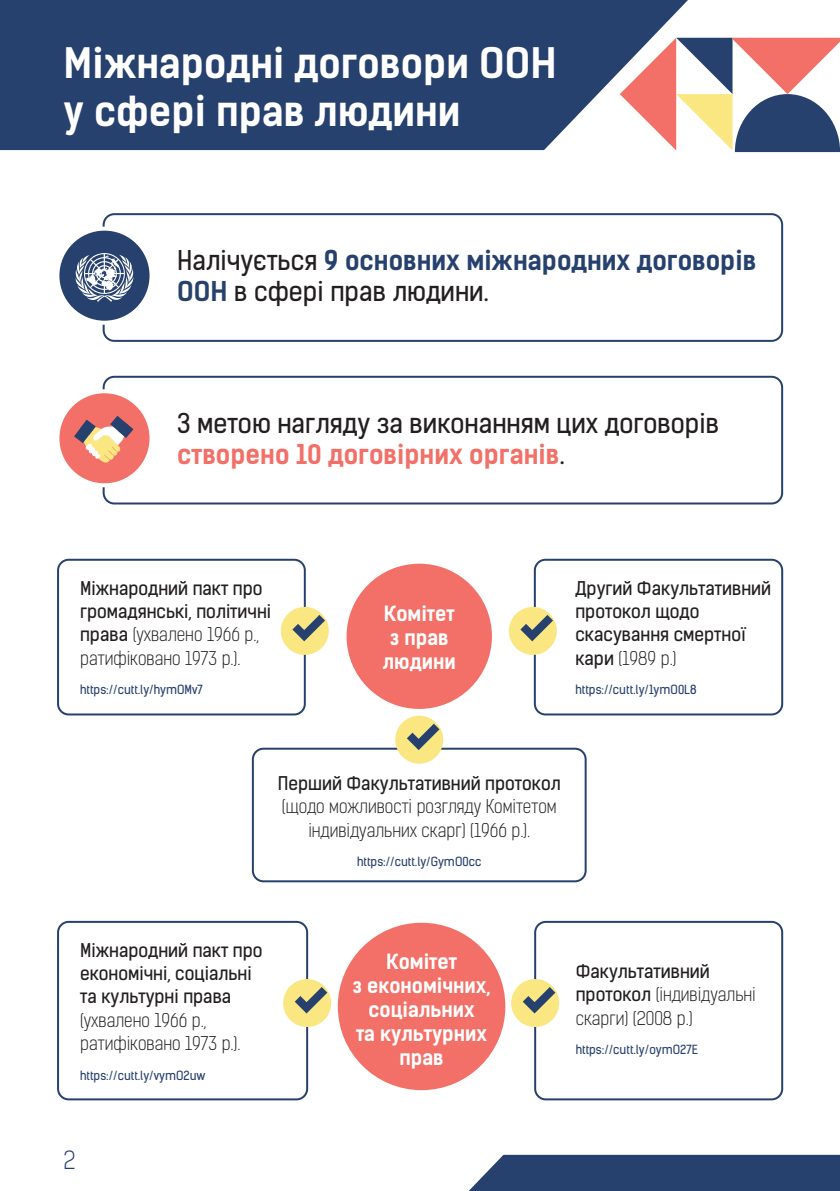
<style>
.page{position:relative;width:840px;height:1191px;background:#fff}
.page>*{position:absolute;margin:0;border:0;box-sizing:border-box;transform-origin:0 0}
.t1{font:40px/48px "Kelson Sans Bold RU";color:#fff}
.t2{font:26px "Kelson Sans Regular RU";color:#231f20}
.t3{font:26px "Kelson Sans Bold RU";color:#27416e}
.t4{font:26px "Kelson Sans Bold RU";color:#f27067}
.t5{font:23.8px "Kelson Sans Light RU";color:#27416e}
.t6{font:20px/24px "Kelson Sans Bold RU";color:#fff;text-align:center}
.t7{font:18px/23.4px "Kelson Sans Light RU";color:#231f20}
.t8{font:18px/23.4px "Kelson Sans Regular RU";color:#231f20}
.t9{font:12px "Kelson Sans Regular RU";color:#27416e}
.s1{font-family:"Kelson Sans Regular RU";color:#231f20}
.s2{font-family:"Kelson Sans Bold RU";color:#27416e}
.s3{font-family:"Kelson Sans Regular RU"}
</style>
<div class="page">
<div style="left:103px;top:213px;width:679px;height:129px;border:2px solid #27416e;border-radius:11px"></div>
<svg style="left:59px;top:227px;width:91px;height:98px"></svg>
<div style="left:103px;top:376px;width:679px;height:128px;border:2px solid #27416e;border-radius:11px"></div>
<svg style="left:59px;top:389px;width:91px;height:98px"></svg>
<div style="left:346px;top:563px;width:145px;height:146px;background:#f27067;border-radius:50%"></div>
<div style="left:57px;top:559px;width:248px;height:156px;border:2px solid #27416e;border-radius:11px"></div>
<div style="left:252px;top:747px;width:334px;height:135px;border:2px solid #27416e;border-radius:11px"></div>
<div style="left:280px;top:607px;width:48px;height:48px;background:#fae782;border-radius:50%"></div>
<svg style="left:284px;top:606px;width:45px;height:41px"></svg>
<div style="left:533px;top:559px;width:249px;height:156px;border:2px solid #27416e;border-radius:11px"></div>
<div style="left:508px;top:607px;width:48px;height:48px;background:#fae782;border-radius:50%"></div>
<svg style="left:511px;top:606px;width:46px;height:41px"></svg>
<div style="left:395px;top:715px;width:48px;height:48px;background:#fae782;border-radius:50%"></div>
<svg style="left:398px;top:715px;width:50px;height:41px"></svg>
<div style="left:337px;top:922px;width:168px;height:168px;background:#f27067;border-radius:50%"></div>
<div style="left:57px;top:921px;width:251px;height:179px;border:2px solid #27416e;border-radius:11px"></div>
<div style="left:283px;top:979px;width:48px;height:48px;background:#fae782;border-radius:50%"></div>
<svg style="left:286px;top:978px;width:46px;height:41px"></svg>
<div style="left:534px;top:921px;width:248px;height:179px;border:2px solid #27416e;border-radius:11px"></div>
<div style="left:511px;top:979px;width:48px;height:48px;background:#fae782;border-radius:50%"></div>
<svg style="left:514px;top:978px;width:46px;height:41px"></svg>
<div style="left:0;top:0;width:716px;height:150px;background:#27416e"></div>
<svg style="left:619px;top:38px;width:220px;height:114px"></svg>
<svg style="left:468px;top:1154px;width:371px;height:37px;background:#364e78"></svg>
<h1 class="t1" style="left:64px;top:39px;width:494px">Міжнародні договори ООН у сфері прав людини</h1>
<h2 class="t3" style="left:177px;top:245px;width:580px"><span class="s1">Налічується</span> 9 основних міжнародних договорів</h2>
<h2 class="t2" style="left:177px;top:276px;width:313px"><span class="s2">ООН</span> в сфері прав людини.</h2>
<h2 class="t2" style="left:177px;top:407px;width:543px">З метою нагляду за виконанням цих договорів</h2>
<h2 class="t4" style="left:177px;top:438px;width:389px">створено 10 договірних органів<span class="s1">.</span></h2>
<p class="t8" style="left:80px;top:576px;width:192px">Міжнародний пакт про громадянські, політичні</p>
<p class="t7" style="left:80px;top:623px;width:180px"><span class="s3">права</span> (ухвалено 1966 р., ратифіковано 1973 р.).</p>
<p class="t9" style="left:80px;top:682px;width:124px">https://cutt.ly/hymOMv7</p>
<p class="t6" style="left:382px;top:602px;width:74px">Комітет з прав людини</p>
<p class="t8" style="left:575px;top:576px;width:197px">Другий Факультативний протокол щодо скасування смертної</p>
<p class="t7" style="left:575px;top:646px;width:103px"><span class="s3">кари</span> (1989 р.)</p>
<p class="t9" style="left:575px;top:682px;width:123px">https://cutt.ly/1ymO0L8</p>
<p class="t8" style="left:277px;top:771px;width:284px">Перший Факультативний протокол</p>
<p class="t7" style="left:282px;top:795px;width:276px;text-align:center">(щодо можливості розгляду Комітетом індивідуальних скарг) (1966 р.).</p>
<p class="t9" style="left:357px;top:854px;width:126px">https://cutt.ly/GymO0cc</p>
<p class="t8" style="left:80px;top:938px;width:184px">Міжнародний пакт про економічні, соціальні та культурні права</p>
<p class="t7" style="left:80px;top:1008px;width:162px">(ухвалено 1966 р., ратифіковано 1973 р.).</p>
<p class="t9" style="left:80px;top:1067px;width:127px">https://cutt.ly/vymO2uw</p>
<h3 class="t5" style="left:64px;top:1145px;width:14px">2</h3>
<p class="t6" style="left:352px;top:949px;width:139px">Комітет<br>з економічних, соціальних<br>та культурних прав</p>
<p class="t8" style="left:575px;top:959px;width:136px">Факультативний</p>
<p class="t7" style="left:575px;top:983px;width:181px"><span class="s3">протокол</span> (індивідуальні скарги) (2008 р.)</p>
<p class="t9" style="left:575px;top:1042px;width:124px">https://cutt.ly/oymO27E</p>
</div>
